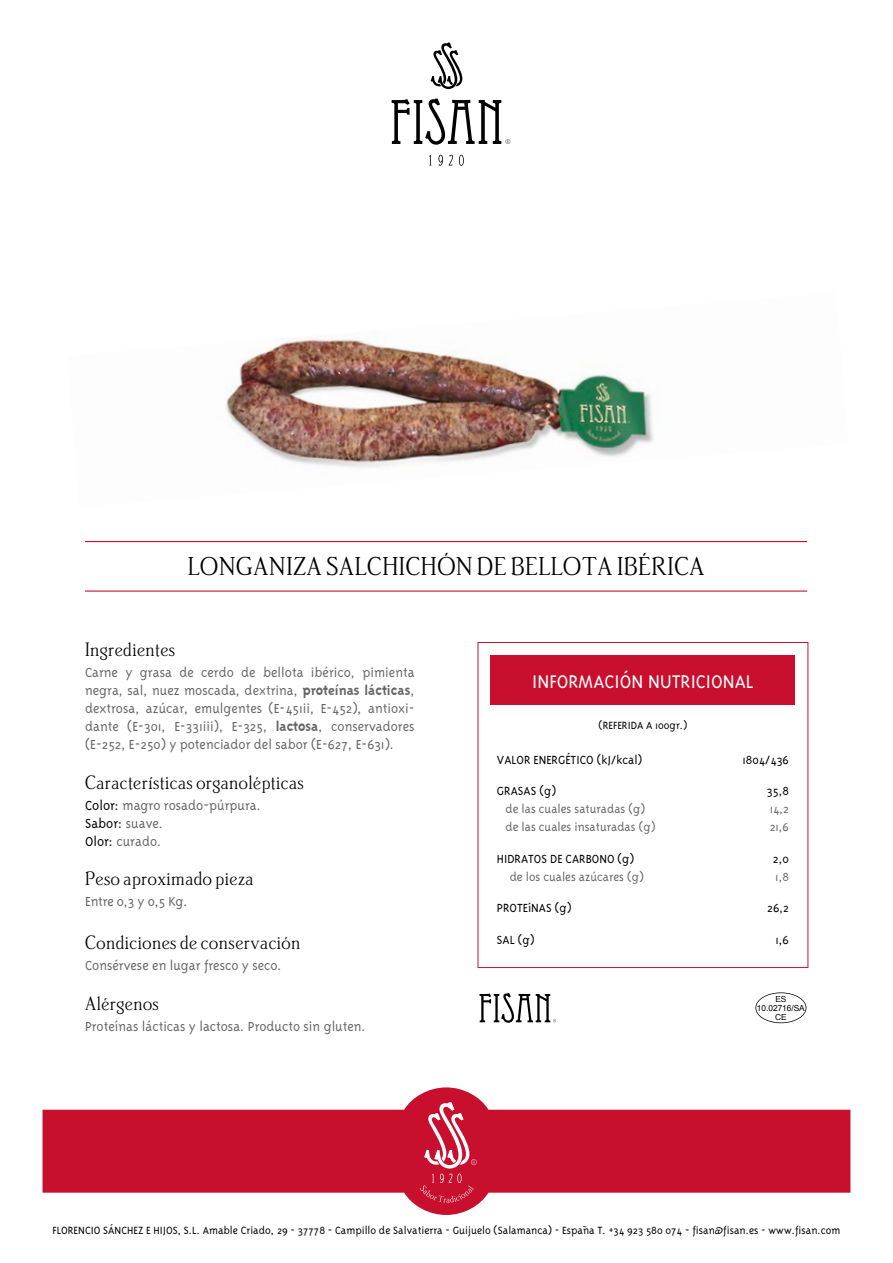
<style>
.page{position:relative;width:893px;height:1263px;background:#fff}
.page>*{position:absolute;margin:0;border:0;box-sizing:border-box;transform-origin:0 0}
.t1{font:300 24px "OPTI Beth";letter-spacing:.025em;color:#000}
.t2{font:300 21px "Triplex";color:#fff}
.t3{font:300 18px "OPTI Beth";letter-spacing:.025em;color:#040000}
.t4{font:300 15px/18px "Triplex";color:#666;text-align:justify}
.t5{font:300 13.5px "Triplex";color:#000}
.t6{font:300 13.5px/18px "Triplex";color:#666}
.t7{font:300 12px "Triplex";color:#000}
.t8{font:8.25px/8.7px "Arial";letter-spacing:-.005em;color:#000;text-align:center}
.s1{font-weight:700}
.s2{color:#000}
</style>
<div class="page">
<svg style="left:431px;top:43px;width:31px;height:46px"></svg>
<svg style="left:429px;top:155px;width:2px;height:11px"></svg>
<svg style="left:449px;top:155px;width:4px;height:11px"></svg>
<svg style="left:459px;top:155px;width:5px;height:11px"></svg>
<svg style="left:438px;top:155px;width:5px;height:11px"></svg>
<svg style="left:392px;top:99px;width:118px;height:46px"></svg>
<div style="left:491px;top:655px;width:304px;height:50px;background:#c8102e"></div>
<div style="left:478px;top:642px;width:330px;height:326px;border:1px solid #c8102e"></div>
<svg style="left:755px;top:992px;width:51px;height:31px"></svg>
<svg style="left:479px;top:993px;width:77px;height:30px"></svg>
<hr style="left:85px;top:541px;width:722px;height:1px;background:#c8102e">
<hr style="left:85px;top:590px;width:722px;height:2px;background:#c8102e">
<img style="left:226px;top:332px;width:427px;height:136px">
<svg style="left:43px;top:1087px;width:807px;height:128px;fill:#c8102e"></svg>
<svg style="left:420px;top:1102px;width:57px;height:101px;background:#d23c55"></svg>
<h1 class="t1" style="left:188px;top:553px;width:518px">LONGANIZA SALCHICHÓN DE BELLOTA IBÉRICA</h1>
<p class="t3" style="left:85px;top:639px;width:92px">Ingredientes</p>
<p class="t4" style="left:85px;top:663px;width:331px">Carne y grasa de cerdo de bellota ibérico, pimienta negra, sal, nuez moscada, dextrina, <span class="s1">proteínas lácticas</span>, dextrosa, azúcar, emulgentes (E-451ii, E-452), antioxi&shy;dante (E-301, E-331iii), E-325, <span class="s1">lactosa</span>, conservadores (E-252, E-250) y potenciador del sabor (E-627, E-631).</p>
<p class="t3" style="left:85px;top:772px;width:220px">Características organolépticas</p>
<p class="t4" style="left:85px;top:796px;width:177px;text-align:left"><span class="s2">Color:</span> magro rosado-púrpura.<br><span class="s2">Sabor:</span> suave.<br><span class="s2">Olor:</span> curado.</p>
<p class="t3" style="left:85px;top:868px;width:170px">Peso aproximado pieza</p>
<p class="t4" style="left:85px;top:893px;width:104px">Entre 0,3 y 0,5 Kg.</p>
<p class="t3" style="left:85px;top:932px;width:217px">Condiciones de conservación</p>
<p class="t4" style="left:85px;top:956px;width:198px">Consérvese en lugar fresco y seco.</p>
<p class="t3" style="left:85px;top:992px;width:76px">Alérgenos</p>
<p class="t4" style="left:85px;top:1017px;width:282px">Proteínas lácticas y lactosa. Producto sin gluten.</p>
<h2 class="t2" style="left:532px;top:669px;width:223px">INFORMACIÓN NUTRICIONAL</h2>
<p class="t7" style="left:598px;top:719px;width:90px">(REFERIDA A 100gr.)</p>
<p class="t5" style="left:742px;top:752px;width:48px">1804/436</p>
<p class="t5" style="left:767px;top:784px;width:24px">35,8</p>
<p class="t6" style="left:770px;top:800px;width:21px">14,2<br>21,6</p>
<p class="t5" style="left:773px;top:851px;width:18px">2,0</p>
<p class="t6" style="left:775px;top:868px;width:15px">1,8</p>
<p class="t5" style="left:497px;top:752px;width:147px">VALOR ENERGÉTICO (kJ/kcal)</p>
<p class="t5" style="left:497px;top:784px;width:61px">GRASAS (g)</p>
<p class="t6" style="left:505px;top:800px;width:151px">de las cuales saturadas (g) de las cuales insaturadas (g)</p>
<p class="t5" style="left:497px;top:851px;width:139px">HIDRATOS DE CARBONO (g)</p>
<p class="t6" style="left:510px;top:868px;width:136px">de los cuales azúcares (g)</p>
<p class="t5" style="left:497px;top:901px;width:76px">PROTEíNAS (g)</p>
<p class="t5" style="left:497px;top:932px;width:39px">SAL (g)</p>
<p class="t5" style="left:767px;top:901px;width:23px">26,2</p>
<p class="t5" style="left:775px;top:932px;width:15px">1,6</p>
<p class="t8" style="left:757px;top:995px;width:49px">ES<br>10.02716/SA<br>CE</p>
<p class="t7" style="left:52px;top:1223px;width:789px">FLORENCIO SÁNCHEZ E HIJOS, S.L. |Amable Criado, 29 - 37778 - Campillo de Salvatierra - Guijuelo (Salamanca) - España T. +34 923 580 074 - fisan@fisan.es - www.fisan.com</p>
</div>
